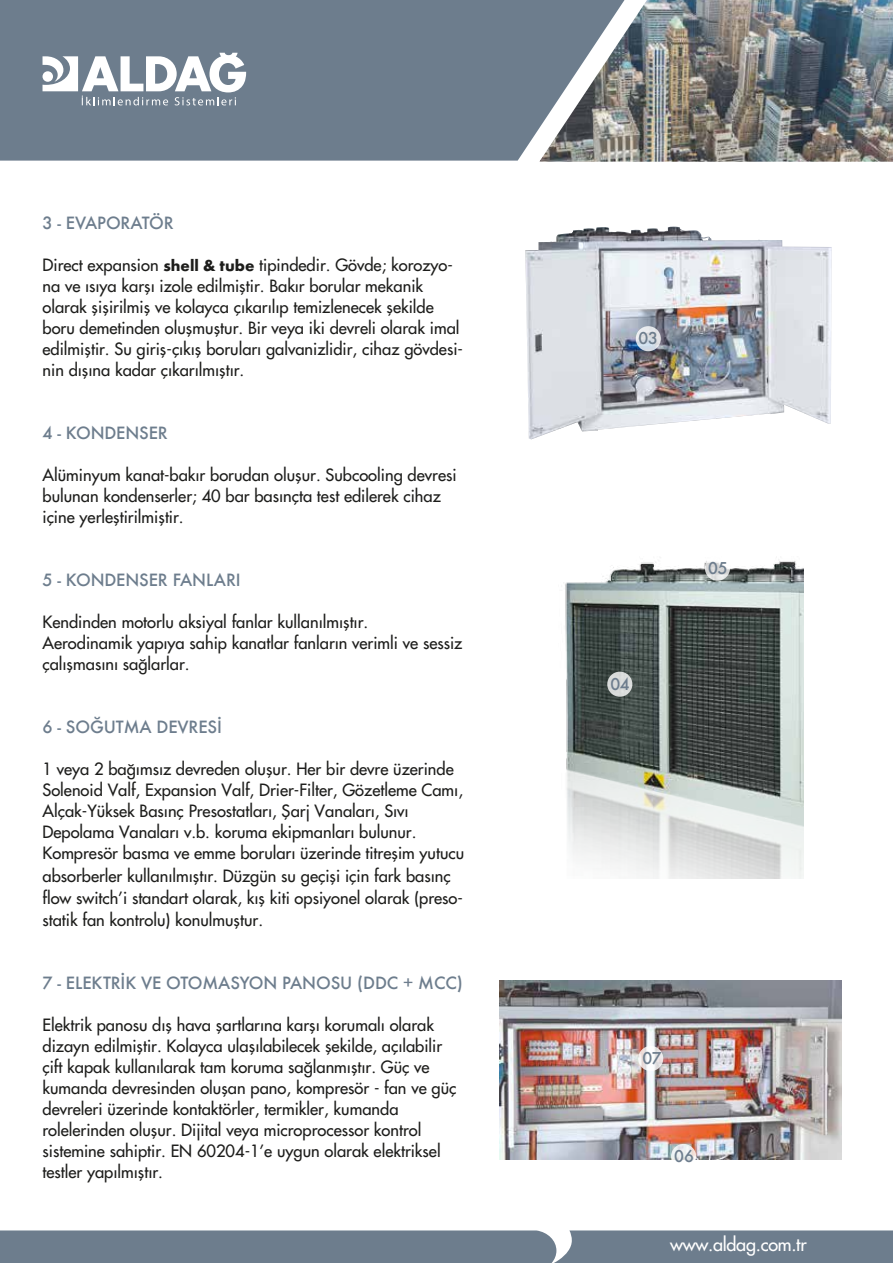
<style>
.page{position:relative;width:893px;height:1263px;background:#fff}
.page>*{position:absolute;margin:0;border:0;box-sizing:border-box;transform-origin:0 0}
.t1{font:18px "Futura";letter-spacing:-.015em;color:#fff}
.t2{font:16.5px/21px "Futura";color:#1d1d1b}
.t3{font:500 16.5px "Futura";letter-spacing:-.01em;color:#6d7d8d}
.t4{font:500 15.9px "Futura";letter-spacing:-.01em;color:#6d7d8d}
.s1{font-weight:700}
</style>
<div class="page">
<img style="left:525px;top:227px;width:307px;height:212px">
<img style="left:565px;top:559px;width:239px;height:319px">
<div style="left:607px;top:672px;width:25px;height:25px;background:#d8dbda;border-radius:50%"></div>
<svg style="left:705px;top:556px;width:25px;height:25px"></svg>
<svg style="left:636px;top:326px;width:25px;height:25px"></svg>
<img style="left:500px;top:980px;width:342px;height:179px">
<svg style="left:638px;top:1046px;width:25px;height:25px"></svg>
<svg style="left:671px;top:1144px;width:25px;height:25px"></svg>
<div style="left:0;top:0;width:539px;height:161px;background:#6d7d8d"></div>
<img style="left:539px;top:0;width:354px;height:162px">
<svg style="left:43px;top:53px;width:203px;height:52px"></svg>
<div style="left:0;top:1230px;width:893px;height:33px;background:#6d7d8d"></div>
<p class="t3" style="left:43px;top:212px;width:133px">3 - EVAPORATÖR</p>
<p class="t2" style="left:43px;top:254px;width:422px">Direct expansion <span class="s1">shell &amp; tube</span> tipindedir. Gövde; korozyo&shy;na ve ısıya karşı izole edilmiştir. Bakır borular mekanik olarak şişirilmiş ve kolayca çıkarılıp temizlenecek şekilde boru demetinden oluşmuştur. Bir veya iki devreli olarak imal edilmiştir. Su giriş-çıkış boruları galvanizlidir, cihaz gövdesi&shy;nin dışına kadar çıkarılmıştır.</p>
<p class="t3" style="left:43px;top:422px;width:127px">4 - KONDENSER</p>
<p class="t2" style="left:43px;top:465px;width:416px">Alüminyum kanat-bakır borudan oluşur. Subcooling devresi bulunan kondenserler; 40 bar basınçta test edilerek cihaz içine yerleştirilmiştir.</p>
<p class="t3" style="left:43px;top:569px;width:200px">5 - KONDENSER FANLARI</p>
<p class="t2" style="left:43px;top:612px;width:421px">Kendinden motorlu aksiyal fanlar kullanılmıştır.<br>Aerodinamik yapıya sahip kanatlar fanların verimli ve sessiz çalışmasını sağlarlar.</p>
<p class="t3" style="left:43px;top:716px;width:181px">6 - SOĞUTMA DEVRESİ</p>
<p class="t2" style="left:43px;top:758px;width:423px;line-height:21.5px">1 veya 2 bağımsız devreden oluşur. Her bir devre üzerinde Solenoid Valf, Expansion Valf, Drier-Filter, Gözetleme Camı, Alçak-Yüksek Basınç Presostatları, Şarj Vanaları, Sıvı Depolama Vanaları v.b. koruma ekipmanları bulunur.<br>Kompresör basma ve emme boruları üzerinde titreşim yutucu absorberler kullanılmıştır. Düzgün su geçişi için fark basınç flow switch’i standart olarak, kış kiti opsiyonel olarak (preso&shy;statik fan kontrolu) konulmuştur.</p>
<p class="t3" style="left:43px;top:971px;width:422px">7 - ELEKTRİK VE OTOMASYON PANOSU (DDC + MCC)</p>
<p class="t2" style="left:43px;top:1014px;width:415px">Elektrik panosu dış hava şartlarına karşı korumalı olarak dizayn edilmiştir. Kolayca ulaşılabilecek şekilde, açılabilir çift kapak kullanılarak tam koruma sağlanmıştır. Güç ve kumanda devresinden oluşan pano, kompresör - fan ve güç devreleri üzerinde kontaktörler, termikler, kumanda rolelerinden oluşur. Dijital veya microprocessor kontrol sistemine sahiptir. EN 60204-1’e uygun olarak elektriksel testler yapılmıştır.</p>
<p class="t4" style="left:639px;top:327px;width:21px">03</p>
<p class="t4" style="left:610px;top:673px;width:21px">04</p>
<p class="t4" style="left:708px;top:557px;width:21px">05</p>
<p class="t4" style="left:642px;top:1047px;width:21px">07</p>
<p class="t4" style="left:674px;top:1145px;width:21px">06</p>
<p class="t1" style="left:670px;top:1233px;width:138px">www.aldag.com.tr</p>
</div>
